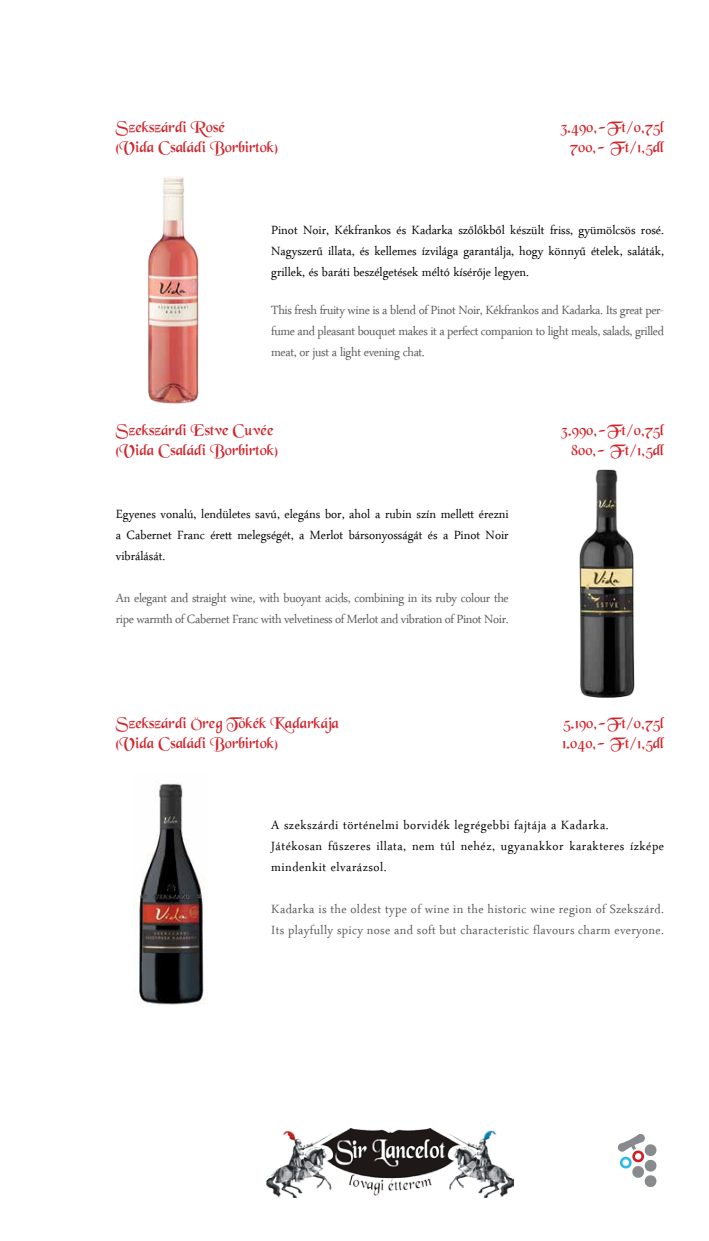
<style>
.page{position:relative;width:709px;height:1241px;background:#fff}
.page>*{position:absolute;margin:0;border:0;box-sizing:border-box;transform-origin:0 0}
.t1{font:17.5px/21px "Arabic Typesetting";letter-spacing:.03em;color:#000;text-align:justify}
.t2{font:17.5px/21px "Arabic Typesetting";letter-spacing:-.02em;color:#58595b;text-align:justify}
.t3{font:17.5px/21px "Arabic Typesetting";letter-spacing:.02em;color:#58595b}
.t4{font:16.25px "Black Chancery";color:#d2232a}
.t5{font:9.12px "Black Chancery";color:#d2232a}
</style>
<div class="page">
<img style="left:267px;top:1128px;width:246px;height:68px">
<svg style="left:618px;top:1134px;width:39px;height:53px"></svg>
<img style="left:148px;top:177px;width:51px;height:227px">
<img style="left:579px;top:469px;width:56px;height:228px">
<img style="left:133px;top:781px;width:72px;height:224px">
<p class="t4" style="left:116px;top:119px;width:111px">Szekszárdi Rosé</p>
<p class="t4" style="left:560px;top:119px;width:105px">3.490,-Ft/0,75l</p>
<p class="t4" style="left:116px;top:138px;width:163px">(Vida Családi Borbirtok)</p>
<p class="t4" style="left:570px;top:138px;width:95px">700,- Ft/1,5dl</p>
<p class="t1" style="left:271px;top:221px;width:394px">Pinot Noir, Kékfrankos és Kadarka szőlőkből készült friss, gyümölcsös rosé.<br>Nagyszerű illata, és kellemes ízvilága garantálja, hogy könnyű ételek, saláták, grillek, és baráti beszélgetések méltó kísérője legyen.</p>
<p class="t2" style="left:271px;top:301px;width:394px">This fresh fruity wine is a blend of Pinot Noir, Kékfrankos and Kadarka. Its great per&shy;fume and pleasant bouquet makes it a perfect companion to light meals, salads, grilled meat, or just a light evening chat.</p>
<p class="t4" style="left:116px;top:422px;width:159px">Szekszárdi Estve Cuvée</p>
<p class="t4" style="left:561px;top:422px;width:105px">3.990,-Ft/0,75l</p>
<p class="t4" style="left:116px;top:441px;width:163px">(Vida Családi Borbirtok)</p>
<p class="t4" style="left:571px;top:441px;width:94px">800,- Ft/1,5dl</p>
<p class="t1" style="left:116px;top:505px;width:394px">Egyenes vonalú, lendületes savú, elegáns bor, ahol a rubin szín mellett érezni a Cabernet Franc érett melegségét, a Merlot bársonyosságát és a Pinot Noir vibrálását.</p>
<p class="t2" style="left:116px;top:589px;width:394px">An elegant and straight wine, with buoyant acids, combining in its ruby colour the ripe warmth of Cabernet Franc with velvetiness of Merlot and vibration of Pinot Noir.</p>
<p class="t4" style="left:116px;top:714px;width:225px">Szekszárdi Öreg Tokék Kadarkája</p>
<p class="t4" style="left:563px;top:714px;width:102px">5.190,-Ft/0,75l</p>
<p class="t4" style="left:116px;top:734px;width:163px">(Vida Családi Borbirtok)</p>
<p class="t4" style="left:562px;top:734px;width:104px">1.040,- Ft/1,5dl</p>
<p class="t5" style="left:240px;top:711px;width:6px">,,</p>
<p class="t1" style="left:271px;top:815px;width:394px;text-align:left">A szekszárdi történelmi borvidék legrégebbi fajtája a Kadarka.<br>Játékosan fűszeres illata, nem túl nehéz, ugyanakkor karakteres ízképe mindenkit elvarázsol.</p>
<p class="t3" style="left:271px;top:899px;width:394px">Kadarka is the oldest type of wine in the historic wine region of Szekszárd.<br>Its playfully spicy nose and soft but characteristic flavours charm everyone.</p>
</div>
